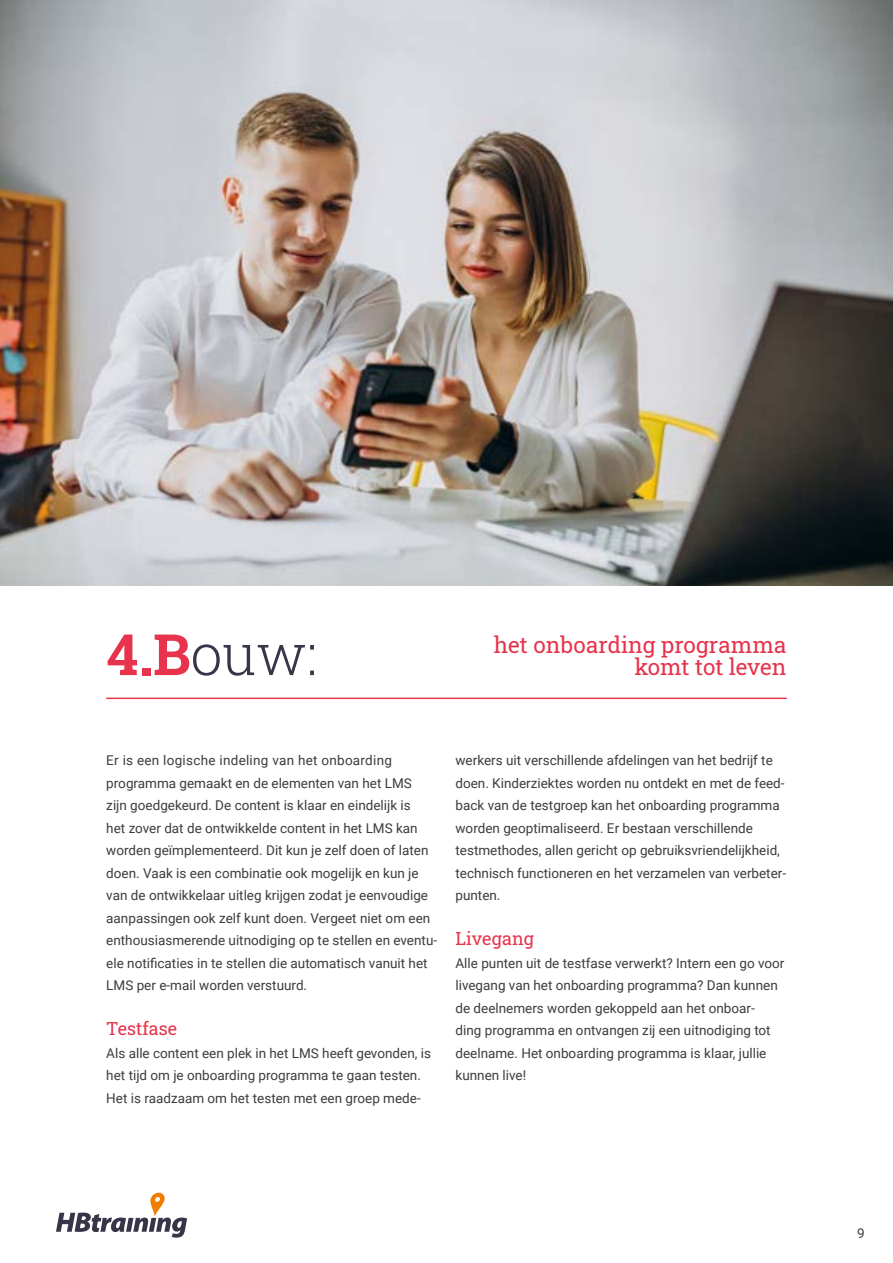
<style>
.page{position:relative;width:893px;height:1263px;background:#fff}
.page>*{position:absolute;margin:0;border:0;box-sizing:border-box;transform-origin:0 0}
.t1{font:300 57px "Roboto Slab";color:#383549}
.t2{font:22.5px/22.5px "Roboto Slab";color:#e7344c;text-align:right}
.t3{font:18px "Roboto Slab";color:#e7344c}
.t4{font:13.5px/22.5px "Roboto";color:#3c3c3b}
.s1{font-weight:700;color:#e7344c}
</style>
<div class="page">
<svg style="left:56px;top:1192px;width:131px;height:46px"></svg>
<img style="left:0;top:0;width:893px;height:585px">
<hr style="left:106px;top:697px;width:681px;height:2px;background:#e7344c">
<h1 class="t1" style="left:106px;top:631px;width:213px"><span class="s1">4.B</span>ouw:</h1>
<h2 class="t2" style="left:494px;top:635px;width:294px">het onboarding programma komt tot leven</h2>
<p class="t4" style="left:106px;top:750px;width:332px">Er is een logische indeling van het onboarding programma gemaakt en de elementen van het LMS<br>zijn goedgekeurd. De content is klaar en eindelijk is<br>het zover dat de ontwikkelde content in het LMS kan worden geïmplementeerd. Dit kun je zelf doen of laten doen. Vaak is een combinatie ook mogelijk en kun je van de ontwikkelaar uitleg krijgen zodat je eenvoudige aanpassingen ook zelf kunt doen. Vergeet niet om een enthousiasmerende uitnodiging op te stellen en eventu&shy;ele notificaties in te stellen die automatisch vanuit het LMS per e-mail worden verstuurd.</p>
<h3 class="t3" style="left:106px;top:1021px;width:72px">Testfase</h3>
<p class="t4" style="left:106px;top:1042px;width:326px">Als alle content een plek in het LMS heeft gevonden, is het tijd om je onboarding programma te gaan testen.<br>Het is raadzaam om het testen met een groep mede-</p>
<p class="t4" style="left:455px;top:750px;width:332px">werkers uit verschillende afdelingen van het bedrijf te doen. Kinderziektes worden nu ontdekt en met de feed&shy;back van de testgroep kan het onboarding programma worden geoptimaliseerd. Er bestaan verschillende testmethodes, allen gericht op gebruiksvriendelijkheid, technisch functioneren en het verzamelen van verbeter&shy;punten.</p>
<h3 class="t3" style="left:455px;top:931px;width:80px">Livegang</h3>
<p class="t4" style="left:455px;top:952px;width:330px">Alle punten uit de testfase verwerkt? Intern een go voor livegang van het onboarding programma? Dan kunnen de deelnemers worden gekoppeld aan het onboar-<br>ding programma en ontvangen zij een uitnodiging tot deelname. Het onboarding programma is klaar, jullie kunnen live!</p>
<p class="t4" style="left:857px;top:1222px;width:9px">9</p>
</div>
